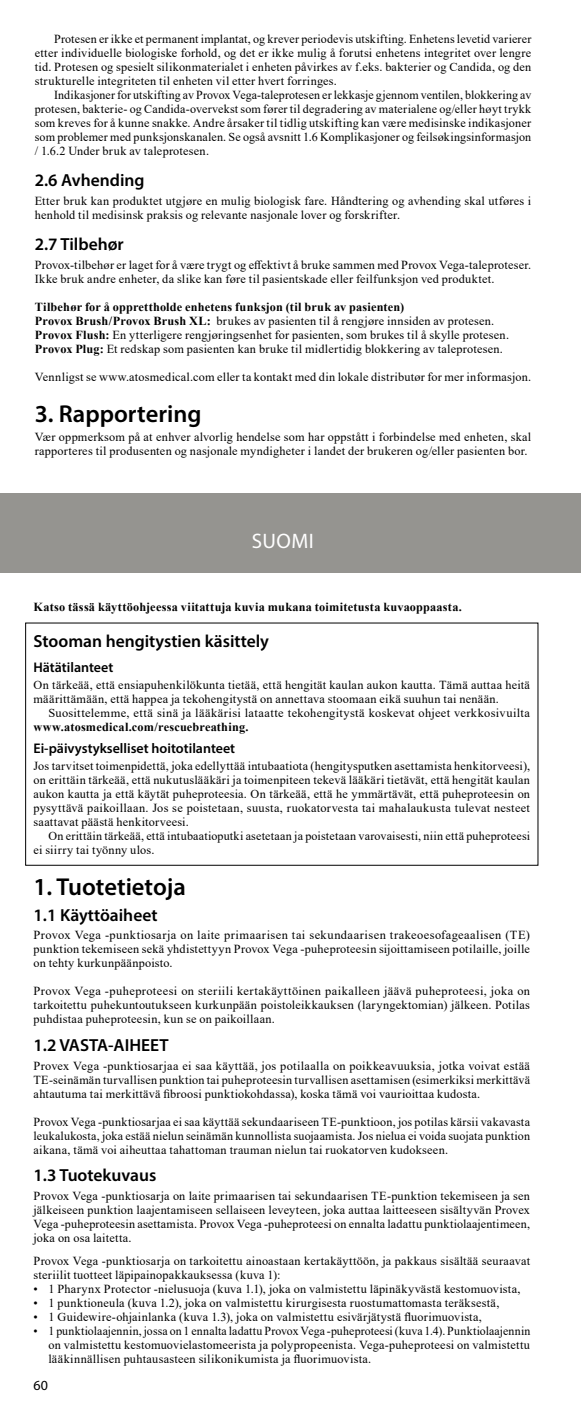
<style>
.page{position:relative;width:581px;height:1419px;background:#fff}
.page>*{position:absolute;margin:0;border:0;box-sizing:border-box;transform-origin:0 0}
.t1{font:600 24.5px "Myriad Pro";color:#000}
.t2{font:21px "Myriad Pro";letter-spacing:.02em;color:#fff}
.t3{font:600 17.5px "Myriad Pro";color:#000}
.t4{font:600 14px "Myriad Pro";color:#000}
.t5{font:14px "Myriad Pro";color:#000}
.t6{font:12.25px/14px "Times New Roman";letter-spacing:.02em;color:#000;text-align:justify}
.t7{font:700 12.25px "Times New Roman";letter-spacing:.02em;color:#000}
.s1{font-weight:700}
</style>
<div class="page">
<div style="left:25px;top:622px;width:513px;height:244px;border:1px solid #000"></div>
<div style="left:0;top:494px;width:580px;height:79px;background:#959490"></div>
<p class="t6" style="left:35px;top:32px;width:498px;text-indent:19px">Protesen er ikke et permanent implantat, og krever periodevis utskifting. Enhetens levetid varierer etter individuelle biologiske forhold, og det er ikke mulig å forutsi enhetens integritet over lengre tid. Protesen og spesielt silikonmaterialet i enheten påvirkes av f.eks. bakterier og Candida, og den strukturelle integriteten til enheten vil etter hvert forringes.</p>
<p class="t6" style="left:35px;top:88px;width:498px;text-indent:19px">Indikasjoner for utskifting av Provox Vega-taleprotesen er lekkasje gjennom ventilen, blokkering av protesen, bakterie- og Candida-overvekst som fører til degradering av materialene og/eller høyt trykk som kreves for å kunne snakke. Andre årsaker til tidlig utskifting kan være medisinske indikasjoner som problemer med punksjonskanalen. Se også avsnitt 1.6 Komplikasjoner og feilsøkingsinformasjon / 1.6.2 Under bruk av taleprotesen.</p>
<h3 class="t3" style="left:35px;top:169px;width:111px">2.6 Avhending</h3>
<p class="t6" style="left:35px;top:194px;width:498px">Etter bruk kan produktet utgjøre en mulig biologisk fare. Håndtering og avhending skal utføres i henhold til medisinsk praksis og relevante nasjonale lover og forskrifter.</p>
<h3 class="t3" style="left:35px;top:233px;width:91px">2.7 Tilbehør</h3>
<p class="t6" style="left:35px;top:257px;width:498px">Provox-tilbehør er laget for å være trygt og effektivt å bruke sammen med Provox Vega-taleproteser.<br>Ikke bruk andre enheter, da slike kan føre til pasientskade eller feilfunksjon ved produktet.</p>
<p class="t6" style="left:35px;top:299px;width:475px;text-align:left"><span class="s1">Tilbehør for å opprettholde enhetens funksjon (til bruk av pasienten)<br>Provox Brush/Provox Brush XL:</span> brukes av pasienten til å rengjøre innsiden av protesen.<br><span class="s1">Provox Flush:</span> En ytterligere rengjøringsenhet for pasienten, som brukes til å skylle protesen.<br><span class="s1">Provox Plug:</span> Et redskap som pasienten kan bruke til midlertidig blokkering av taleprotesen.</p>
<p class="t6" style="left:35px;top:370px;width:498px">Vennligst se www.atosmedical.com eller ta kontakt med din lokale distributør for mer informasjon.</p>
<h1 class="t1" style="left:35px;top:399px;width:168px">3. Rapportering</h1>
<p class="t6" style="left:35px;top:430px;width:498px">Vær oppmerksom på at enhver alvorlig hendelse som har oppstått i forbindelse med enheten, skal rapporteres til produsenten og nasjonale myndigheter i landet der brukeren og/eller pasienten bor.</p>
<h2 class="t2" style="left:252px;top:528px;width:63px">SUOMI</h2>
<p class="t7" style="left:33px;top:598px;width:429px">Katso tässä käyttöohjeessa viitattuja kuvia mukana toimitetusta kuvaoppaasta.</p>
<h3 class="t3" style="left:33px;top:630px;width:237px">Stooman hengitystien käsittely</h3>
<p class="t4" style="left:33px;top:659px;width:81px">Hätätilanteet</p>
<p class="t6" style="left:33px;top:677px;width:498px">On tärkeää, että ensiapuhenkilökunta tietää, että hengität kaulan aukon kautta. Tämä auttaa heitä määrittämään, että happea ja tekohengitystä on annettava stoomaan eikä suuhun tai nenään.</p>
<p class="t6" style="left:48px;top:705px;width:483px">Suosittelemme, että sinä ja lääkärisi lataatte tekohengitystä koskevat ohjeet verkkosivuilta</p>
<p class="t7" style="left:33px;top:718px;width:216px">www.atosmedical.com/rescuebreathing.</p>
<p class="t4" style="left:33px;top:739px;width:203px">Ei-päivystykselliset hoitotilanteet</p>
<p class="t6" style="left:33px;top:758px;width:498px">Jos tarvitset toimenpidettä, joka edellyttää intubaatiota (hengitysputken asettamista henkitorveesi), on erittäin tärkeää, että nukutuslääkäri ja toimenpiteen tekevä lääkäri tietävät, että hengität kaulan aukon kautta ja että käytät puheproteesia. On tärkeää, että he ymmärtävät, että puheproteesin on pysyttävä paikoillaan. Jos se poistetaan, suusta, ruokatorvesta tai mahalaukusta tulevat nesteet saattavat päästä henkitorveesi.</p>
<p class="t6" style="left:33px;top:828px;width:498px;text-indent:15px">On erittäin tärkeää, että intubaatioputki asetetaan ja poistetaan varovaisesti, niin että puheproteesi ei siirry tai työnny ulos.</p>
<h1 class="t1" style="left:33px;top:871px;width:154px">1. Tuotetietoja</h1>
<h3 class="t3" style="left:33px;top:903px;width:125px">1.1 Käyttöaiheet</h3>
<p class="t6" style="left:33px;top:928px;width:498px">Provox Vega -punktiosarja on laite primaarisen tai sekundaarisen trakeoesofageaalisen (TE) punktion tekemiseen sekä yhdistettyyn Provox Vega -puheproteesin sijoittamiseen potilaille, joille on tehty kurkunpäänpoisto.</p>
<p class="t6" style="left:33px;top:984px;width:498px">Provox Vega -puheproteesi on steriili kertakäyttöinen paikalleen jäävä puheproteesi, joka on tarkoitettu puhekuntoutukseen kurkunpään poistoleikkauksen (laryngektomian) jälkeen. Potilas puhdistaa puheproteesin, kun se on paikoillaan.</p>
<h3 class="t3" style="left:33px;top:1034px;width:136px">1.2 VASTA-AIHEET</h3>
<p class="t6" style="left:33px;top:1058px;width:498px">Provex Vega -punktiosarjaa ei saa käyttää, jos potilaalla on poikkeavuuksia, jotka voivat estää TE-seinämän turvallisen punktion tai puheproteesin turvallisen asettamisen (esimerkiksi merkittävä ahtautuma tai merkittävä fibroosi punktiokohdassa), koska tämä voi vaurioittaa kudosta.</p>
<p class="t6" style="left:33px;top:1114px;width:498px">Provox Vega -punktiosarjaa ei saa käyttää sekundaariseen TE-punktioon, jos potilas kärsii vakavasta leukalukosta, joka estää nielun seinämän kunnollista suojaamista. Jos nielua ei voida suojata punktion aikana, tämä voi aiheuttaa tahattoman trauman nielun tai ruokatorven kudokseen.</p>
<h3 class="t3" style="left:33px;top:1164px;width:124px">1.3 Tuotekuvaus</h3>
<p class="t6" style="left:33px;top:1189px;width:498px">Provox Vega -punktiosarja on laite primaarisen tai sekundaarisen TE-punktion tekemiseen ja sen jälkeiseen punktion laajentamiseen sellaiseen leveyteen, joka auttaa laitteeseen sisältyvän Provex Vega -puheproteesin asettamista. Provox Vega -puheproteesi on ennalta ladattu punktiolaajentimeen, joka on osa laitetta.</p>
<p class="t6" style="left:33px;top:1253px;width:498px">Provox Vega -punktiosarja on tarkoitettu ainoastaan kertakäyttöön, ja pakkaus sisältää seuraavat steriilit tuotteet läpipainopakkauksessa (kuva 1):</p>
<p class="t6" style="left:33px;top:1281px;width:488px">• 1 Pharynx Protector -nielusuoja (kuva 1.1), joka on valmistettu läpinäkyvästä kestomuovista,</p>
<p class="t6" style="left:33px;top:1295px;width:467px">• 1 punktioneula (kuva 1.2), joka on valmistettu kirurgisesta ruostumattomasta teräksestä,</p>
<p class="t6" style="left:33px;top:1309px;width:450px">• 1 Guidewire-ohjainlanka (kuva 1.3), joka on valmistettu esivärjätystä fluorimuovista,</p>
<p class="t6" style="left:48px;top:1323px;width:483px;text-indent:-15px">• 1 punktiolaajennin, jossa on 1 ennalta ladattu Provox Vega -puheproteesi (kuva 1.4). Punktiolaajennin on valmistettu kestomuovielastomeerista ja polypropeenista. Vega-puheproteesi on valmistettu lääkinnällisen puhtausasteen silikonikumista ja fluorimuovista.</p>
<p class="t5" style="left:33px;top:1377px;width:16px">60</p>
</div>
